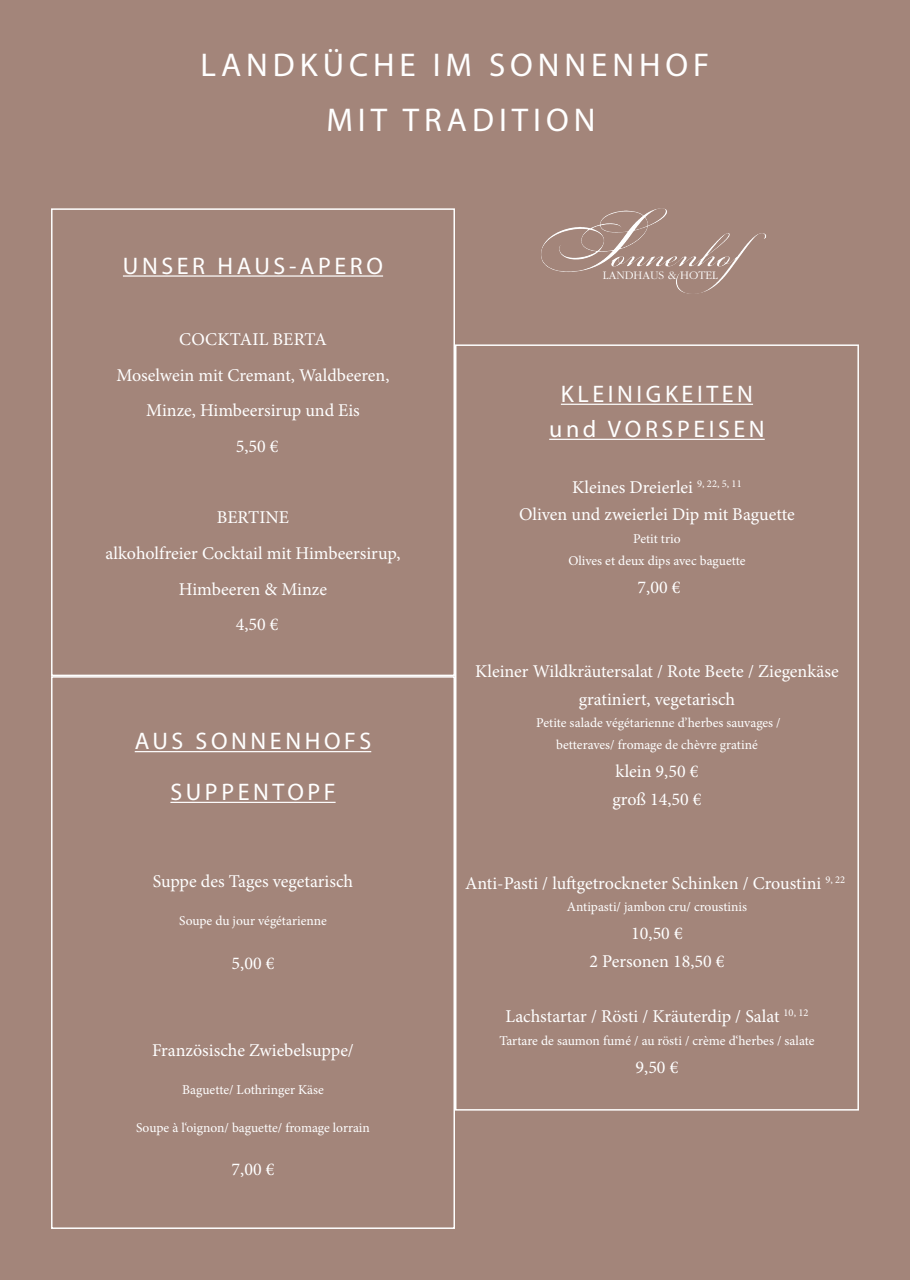
<style>
.page{position:relative;width:910px;height:1280px;background:#a3857a}
.page>*{position:absolute;margin:0;border:0;box-sizing:border-box;transform-origin:0 0}
.t1{font:33px/54.8px "Myriad Pro";letter-spacing:.15em;color:#fff;text-align:center}
.t2{font:24px "Myriad Pro";letter-spacing:.15em;color:#fff}
.t3{font:18px/27.9px "Minion Pro";color:#fff;text-align:center}
.t4{font:13.5px/22.5px "Minion Pro";color:#fff;text-align:center}
.t5{font:300 12px "Garamond LT";color:#fff}
</style>
<div class="page">
<hr style="left:135px;top:751px;width:236px;height:1px;background:#fff">
<hr style="left:170px;top:802px;width:166px;height:1px;background:#fff">
<div style="left:51px;top:676px;width:404px;height:553px;border:2px solid #fff"></div>
<img style="left:555px;top:208px;width:105px;height:26px">
<hr style="left:561px;top:404px;width:192px;height:1px;background:#fff">
<hr style="left:549px;top:439px;width:216px;height:1px;background:#fff">
<div style="left:455px;top:344px;width:404px;height:766px;border:2px solid #fff"></div>
<hr style="left:123px;top:275px;width:260px;height:2px;background:#fff">
<div style="left:51px;top:208px;width:404px;height:468px;border:2px solid #fff"></div>
<p class="t1" style="left:201px;top:37px;width:510px">LANDKÜCHE IM SONNENHOF<br>MIT TRADITION</p>
<p class="t2" style="left:123px;top:251px;width:262px">UNSER HAUS-APERO</p>
<p class="t3" style="left:179px;top:325px;width:149px">COCKTAIL BERTA</p>
<p class="t3" style="left:116px;top:361px;width:275px">Moselwein mit Cremant, Waldbeeren,</p>
<p class="t3" style="left:146px;top:397px;width:215px">Minze, Himbeersirup und Eis</p>
<p class="t3" style="left:236px;top:432px;width:44px">5,50 €</p>
<p class="t3" style="left:217px;top:504px;width:74px">BERTINE</p>
<p class="t3" style="left:106px;top:539px;width:296px">alkoholfreier Cocktail mit Himbeersirup,</p>
<p class="t3" style="left:179px;top:575px;width:150px">Himbeeren &amp; Minze</p>
<p class="t3" style="left:236px;top:611px;width:44px">4,50 €</p>
<p class="t2" style="left:135px;top:726px;width:238px">AUS SONNENHOFS</p>
<p class="t2" style="left:170px;top:777px;width:167px">SUPPENTOPF</p>
<p class="t3" style="left:153px;top:867px;width:202px">Suppe des Tages vegetarisch</p>
<p class="t4" style="left:179px;top:910px;width:149px">Soupe du jour végétarienne</p>
<p class="t3" style="left:232px;top:949px;width:44px">5,00 €</p>
<p class="t3" style="left:152px;top:1036px;width:203px">Französische Zwiebelsuppe/</p>
<p class="t4" style="left:182px;top:1078px;width:143px">Baguette/ Lothringer Käse</p>
<p class="t4" style="left:136px;top:1116px;width:235px">Soupe à l‘oignon/ baguette/ fromage lorrain</p>
<p class="t3" style="left:232px;top:1156px;width:44px">7,00 €</p>
<p class="t5" style="left:603px;top:268px;width:116px">LANDHAUS &amp; HOTEL</p>
<p class="t2" style="left:561px;top:379px;width:194px">KLEINIGKEITEN</p>
<p class="t2" style="left:549px;top:414px;width:217px">und VORSPEISEN</p>
<p class="t3" style="left:572px;top:473px;width:171px">Kleines Dreierlei <sup>9,</sup> <sup>22,</sup> <sup>5,</sup> <sup>11</sup></p>
<p class="t3" style="left:519px;top:501px;width:277px">Oliven und zweierlei Dip mit Baguette</p>
<p class="t4" style="left:633px;top:527px;width:49px">Petit trio</p>
<p class="t4" style="left:568px;top:550px;width:179px">Olives et deux dips avec baguette</p>
<p class="t3" style="left:638px;top:573px;width:44px">7,00 €</p>
<p class="t3" style="left:475px;top:657px;width:365px">Kleiner Wildkräutersalat / Rote Beete / Ziegenkäse gratiniert, vegetarisch</p>
<p class="t4" style="left:536px;top:711px;width:246px">Petite salade végétarienne d’herbes sauvages / betteraves/ fromage de chèvre gratiné</p>
<p class="t3" style="left:616px;top:758px;width:84px">klein 9,50 €</p>
<p class="t3" style="left:612px;top:785px;width:91px">groß 14,50 €</p>
<p class="t3" style="left:465px;top:869px;width:382px">Anti-Pasti / luftgetrockneter Schinken / Croustini <sup>9,</sup> <sup>22</sup></p>
<p class="t4" style="left:567px;top:895px;width:182px">Antipasti/ jambon cru/ croustinis</p>
<p class="t3" style="left:631px;top:919px;width:53px">10,50 €</p>
<p class="t3" style="left:589px;top:947px;width:136px">2 Personen 18,50 €</p>
<p class="t3" style="left:505px;top:1003px;width:305px">Lachstartar / Rösti / Kräuterdip / Salat <sup>10,</sup> <sup>12</sup></p>
<p class="t4" style="left:499px;top:1029px;width:317px">Tartare de saumon fumé / au rösti / crème d‘herbes / salate</p>
<p class="t3" style="left:636px;top:1053px;width:44px">9,50 €</p>
</div>
